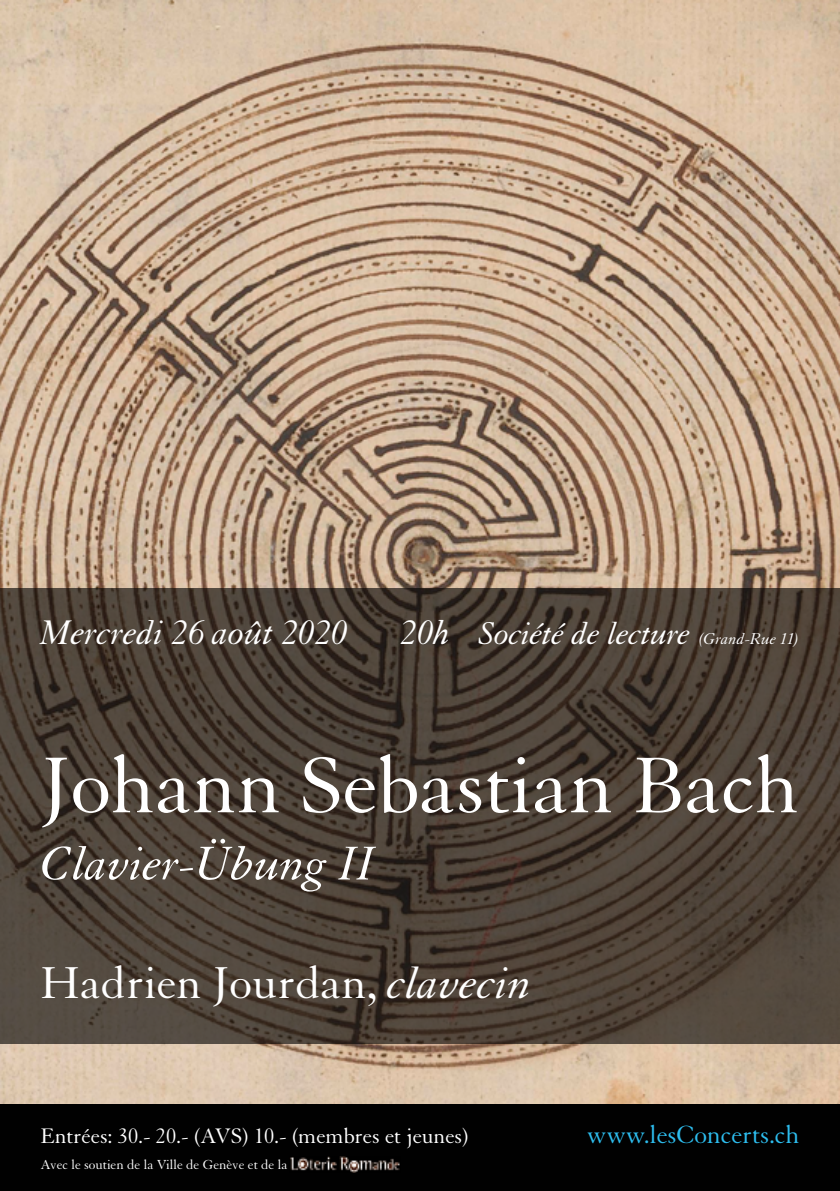
<style>
.page{position:relative;width:840px;height:1191px;background:#fff}
.page>*{position:absolute;margin:0;border:0;box-sizing:border-box;transform-origin:0 0}
.t1{font:86px "Granjon";color:#fff}
.t2{font:italic 51.4px "Granjon";color:#fff}
.t3{font:48.6px "Granjon LT Std";color:#fff}
.t4{font:italic 37.2px "Granjon LT Std";color:#fff}
.t5{font:italic 34.2px "Granjon LT Std";letter-spacing:-.005em;color:#fff}
.t6{font:27.2px "Granjon LT Std";letter-spacing:-.005em;color:#2dbdee}
.t7{font:22.8px "Granjon LT Std";letter-spacing:-.005em;color:#fff}
.t8{font:14.2px "Granjon LT Std";letter-spacing:-.005em;color:#fff}
.s1{font-size:37.2px}
.s2{font-size:17.2px}
.s3{font-style:italic}
</style>
<div class="page">
<img style="left:0;top:0;width:839px;height:1103px">
<div style="left:0;top:1104px;width:839px;height:87px;background:#010101"></div>
<img style="left:290px;top:1157px;width:110px;height:15px">
<svg style="left:0;top:588px;width:839px;height:456px;background:#493d33"></svg>
<h3 class="t4" style="left:40px;top:612px;width:309px">Mercredi 26 août 2020</h3>
<h3 class="t5" style="left:400px;top:615px;width:400px"><span class="s1">20h</span> Société de lecture <span class="s2">(Grand-Rue 11)</span></h3>
<h1 class="t1" style="left:40px;top:739px;width:760px">Johann Sebastian Bach</h1>
<h2 class="t2" style="left:40px;top:836px;width:336px">Clavier-Übung II</h2>
<h3 class="t3" style="left:40px;top:957px;width:493px">Hadrien Jourdan, <span class="s3">clavecin</span></h3>
<p class="t7" style="left:40px;top:1123px;width:429px">Entrées: 30.- 20.- (AVS) 10.- (membres et jeunes)</p>
<p class="t6" style="left:586px;top:1120px;width:214px">www.lesConcerts.ch</p>
<p class="t8" style="left:40px;top:1157px;width:248px">Avec le soutien de la Ville de Genève et de la</p>
</div>
